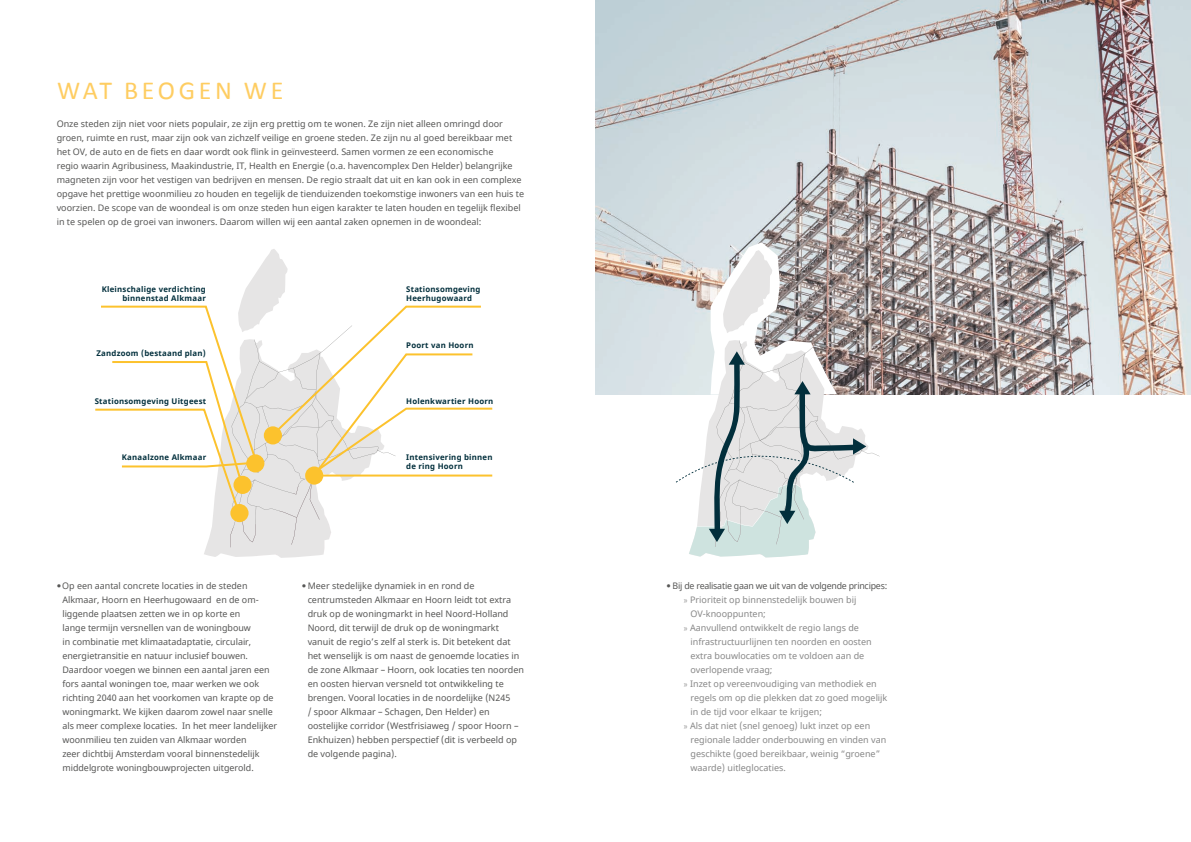
<style>
.page{position:relative;width:1191px;height:842px;background:#fff}
.page>*{position:absolute;margin:0;border:0;box-sizing:border-box;transform-origin:0 0}
.t1{font:26px "Calibri";letter-spacing:.14em;color:#fecd62}
.t2{font:9px/14px "Noto Sans";color:#575756}
.t3{font:9px "Noto Sans";color:#878787}
.t4{font:9px "Noto Sans";letter-spacing:-.025em;color:#575756}
.t5{font:700 7.8px/9px "Noto Sans";letter-spacing:.03em;color:#022f3c}
.s1{font-family:"Avenir";font-weight:300}
</style>
<div class="page">
<img style="left:595px;top:0;width:596px;height:394px">
<svg style="left:676px;top:242px;width:203px;height:315px"></svg>
<svg style="left:95px;top:249px;width:398px;height:309px"></svg>
<hr style="left:314px;top:474px;width:178px;height:2px;background:#fcc22d">
<h1 class="t1" style="left:57px;top:74px;width:228px">WAT BEOGEN WE</h1>
<p class="t2" style="left:57px;top:117px;width:469px">Onze steden zijn niet voor niets populair, ze zijn erg prettig om te wonen. Ze zijn niet alleen omringd door groen, ruimte en rust, maar zijn ook van zichzelf veilige en groene steden. Ze zijn nu al goed bereikbaar met het OV, de auto en de fiets en daar wordt ook flink in geïnvesteerd. Samen vormen ze een economische<br>regio waarin Agribusiness, Maakindustrie, IT, Health en Energie (o.a. havencomplex Den Helder) belangrijke magneten zijn voor het vestigen van bedrijven en mensen. De regio straalt dat uit en kan ook in een complexe opgave het prettige woonmilieu zo houden en tegelijk de tienduizenden toekomstige inwoners van een huis te voorzien. De scope van de woondeal is om onze steden hun eigen karakter te laten houden en tegelijk flexibel in te spelen op de groei van inwoners. Daarom willen wij een aantal zaken opnemen in de woondeal:</p>
<p class="t5" style="left:102px;top:285px;width:106px;text-align:right">Kleinschalige verdichting binnenstad Alkmaar</p>
<p class="t5" style="left:97px;top:349px;width:111px">Zandzoom (bestaand plan)</p>
<p class="t5" style="left:406px;top:285px;width:76px">Stationsomgeving<br>Heerhugowaard</p>
<p class="t5" style="left:406px;top:341px;width:69px">Poort van Hoorn</p>
<p class="t5" style="left:95px;top:397px;width:113px">Stationsomgeving Uitgeest</p>
<p class="t5" style="left:406px;top:397px;width:89px">Holenkwartier Hoorn</p>
<p class="t5" style="left:122px;top:453px;width:86px">Kanaalzone Alkmaar</p>
<p class="t5" style="left:406px;top:453px;width:88px">Intensivering binnen de ring Hoorn</p>
<p class="t2" style="left:62px;top:579px;width:216px;text-indent:-6px"><span class="s1">•</span> Op een aantal concrete locaties in de steden Alkmaar, Hoorn en Heerhugowaard en de om&shy;liggende plaatsen zetten we in op korte en<br>lange termijn versnellen van de woningbouw<br>in combinatie met klimaatadaptatie, circulair, energietransitie en natuur inclusief bouwen.<br>Daardoor voegen we binnen een aantal jaren een fors aantal woningen toe, maar werken we ook richting 2040 aan het voorkomen van krapte op de woningmarkt. We kijken daarom zowel naar snelle als meer complexe locaties. In het meer landelijker woonmilieu ten zuiden van Alkmaar worden<br>zeer dichtbij Amsterdam vooral binnenstedelijk middelgrote woningbouwprojecten uitgerold.</p>
<p class="t2" style="left:308px;top:579px;width:218px;text-indent:-6px"><span class="s1">•</span>Meer stedelijke dynamiek in en rond de centrumsteden Alkmaar en Hoorn leidt tot extra druk op de woningmarkt in heel Noord-Holland Noord, dit terwijl de druk op de woningmarkt vanuit de regio’s zelf al sterk is. Dit betekent dat het wenselijk is om naast de genoemde locaties in de zone Alkmaar – Hoorn, ook locaties ten noorden en oosten hiervan versneld tot ontwikkeling te brengen. Vooral locaties in de noordelijke (N245<br>/ spoor Alkmaar – Schagen, Den Helder) en oostelijke corridor (Westfrisiaweg / spoor Hoorn – Enkhuizen) hebben perspectief (dit is verbeeld op de volgende pagina).</p>
<p class="t4" style="left:666px;top:579px;width:222px"><span class="s1">•</span> Bij de realisatie gaan we uit van de volgende principes:</p>
<p class="t3" style="left:683px;top:593px;width:174px"><span class="s1">»</span> Prioriteit op binnenstedelijk bouwen bij</p>
<p class="t3" style="left:690px;top:607px;width:77px">OV-knooppunten;</p>
<p class="t3" style="left:683px;top:621px;width:177px"><span class="s1">»</span> Aanvullend ontwikkelt de regio langs de</p>
<p class="t3" style="left:690px;top:635px;width:183px">infrastructuurlijnen ten noorden en oosten</p>
<p class="t3" style="left:690px;top:649px;width:175px">extra bouwlocaties om te voldoen aan de</p>
<p class="t3" style="left:690px;top:663px;width:84px">overlopende vraag;</p>
<p class="t3" style="left:683px;top:677px;width:195px"><span class="s1">»</span> Inzet op vereenvoudiging van methodiek en</p>
<p class="t3" style="left:690px;top:691px;width:198px">regels om op die plekken dat zo goed mogelijk</p>
<p class="t3" style="left:690px;top:705px;width:133px">in de tijd voor elkaar te krijgen;</p>
<p class="t3" style="left:683px;top:719px;width:188px"><span class="s1">»</span> Als dat niet (snel genoeg) lukt inzet op een</p>
<p class="t3" style="left:690px;top:733px;width:197px">regionale ladder onderbouwing en vinden van</p>
<p class="t3" style="left:690px;top:747px;width:191px">geschikte (goed bereikbaar, weinig “groene”</p>
<p class="t3" style="left:690px;top:761px;width:97px">waarde) uitleglocaties.</p>
</div>
